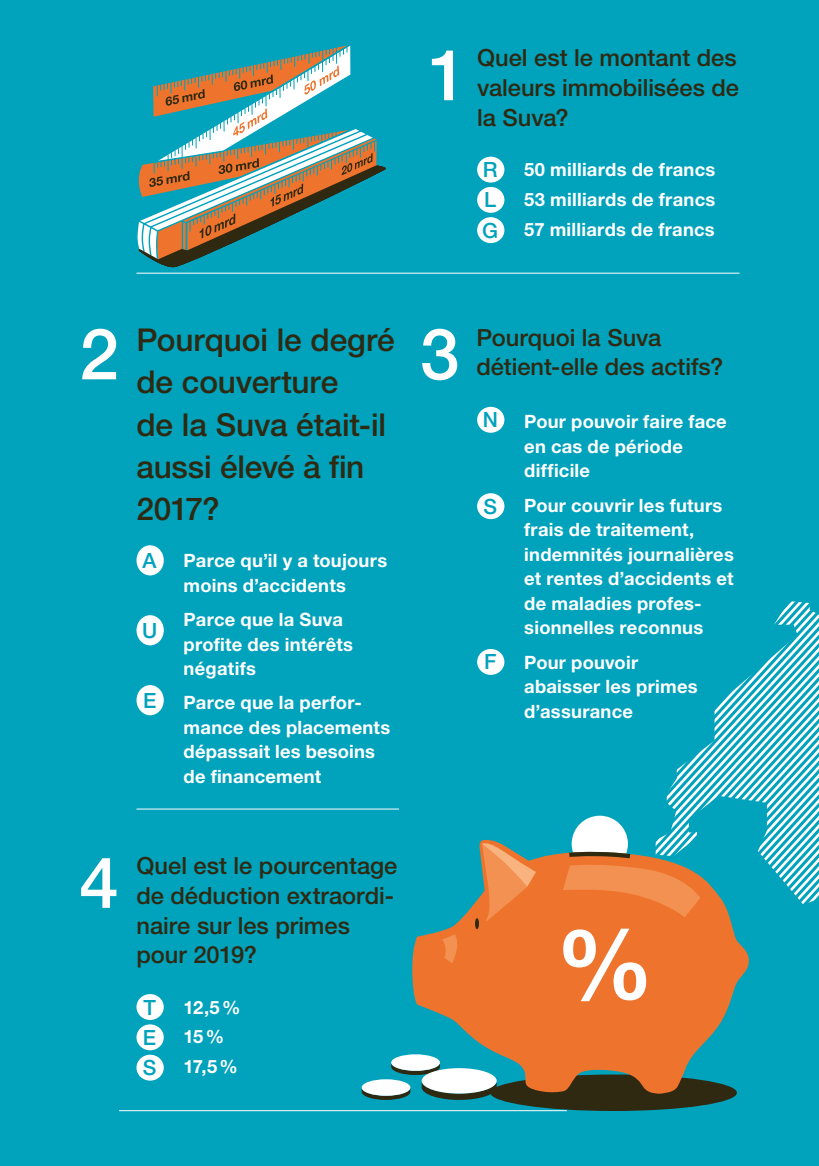
<style>
.page{position:relative;width:819px;height:1166px;background:#00a2bc}
.page>*{position:absolute;margin:0;border:0;box-sizing:border-box;transform-origin:0 0}
.t1{font:500 70.88px "Helvetica Neue LT Std";color:#fff}
.t2{font:500 31.5px/42.2px "Helvetica Neue LT Std";letter-spacing:-.005em;color:#2f2912}
.t3{font:500 23.62px/29.8px "Helvetica Neue LT Std";color:#2f2912}
.t4{font:500 21px/30.3px "Helvetica Neue LT Std";color:#00a2bc;text-align:justify}
.t5{font:700 18.38px/24.5px "Helvetica Neue LT Std";letter-spacing:.01em;color:#fff}
</style>
<div class="page">
<div style="left:490px;top:1074px;width:247px;height:37px;background:#2f2912;border-radius:50%"></div>
<svg style="left:412px;top:839px;width:336px;height:255px;fill:#ee742d"></svg>
<svg style="left:482px;top:843px;width:54px;height:79px;background:#da8b53"></svg>
<svg style="left:442px;top:934px;width:16px;height:29px"></svg>
<svg style="left:475px;top:918px;width:4px;height:11px"></svg>
<svg style="left:563px;top:601px;width:256px;height:316px"></svg>
<svg style="left:563px;top:928px;width:83px;height:73px;background:#f3a577"></svg>
<svg style="left:361px;top:1054px;width:135px;height:46px"></svg>
<div style="left:477px;top:407px;width:27px;height:26px;background:#fff;border-radius:50%"></div>
<div style="left:477px;top:493px;width:27px;height:26px;background:#fff;border-radius:50%"></div>
<div style="left:477px;top:649px;width:27px;height:26px;background:#fff;border-radius:50%"></div>
<div style="left:136px;top:545px;width:28px;height:30px;background:#fff;border-radius:50%"></div>
<div style="left:136px;top:615px;width:28px;height:30px;background:#fff;border-radius:50%"></div>
<div style="left:136px;top:685px;width:28px;height:30px;background:#fff;border-radius:50%"></div>
<hr style="left:136px;top:808px;width:263px;height:1px;background:#fff">
<hr style="left:136px;top:273px;width:603px;height:1px;background:#fff">
<hr style="left:119px;top:1110px;width:448px;height:1px;background:#fff">
<div style="left:136px;top:994px;width:28px;height:26px;background:#fff;border-radius:50%"></div>
<div style="left:136px;top:1024px;width:28px;height:26px;background:#fff;border-radius:50%"></div>
<div style="left:136px;top:1055px;width:28px;height:25px;background:#fff;border-radius:50%"></div>
<div style="left:477px;top:157px;width:27px;height:26px;background:#fff;border-radius:50%"></div>
<div style="left:477px;top:187px;width:27px;height:26px;background:#fff;border-radius:50%"></div>
<div style="left:477px;top:217px;width:27px;height:26px;background:#fff;border-radius:50%"></div>
<svg style="left:136px;top:45px;width:250px;height:222px"></svg>
<h1 class="t1" style="left:428px;top:33px;width:41px">1</h1>
<p class="t3" style="left:477px;top:43px;width:263px;text-align:justify">Quel est le montant des valeurs immobilisées de la Suva?</p>
<p class="t5" style="left:524px;top:154px;width:193px;line-height:29.8px;text-align:justify">50 milliards de francs 53 milliards de francs 57 milliards de francs</p>
<p class="t4" style="left:482px;top:154px;width:17px">R L G</p>
<h1 class="t1" style="left:79px;top:312px;width:41px">2</h1>
<h2 class="t2" style="left:136px;top:319px;width:260px">Pourquoi le degré de couverture<br>de la Suva était-il aussi élevé à fin<br>2017?</h2>
<p class="t3" style="left:476px;top:322px;width:186px">Pourquoi la Suva</p>
<h1 class="t1" style="left:420px;top:312px;width:41px">3</h1>
<p class="t3" style="left:476px;top:352px;width:248px">détient-elle des actifs?</p>
<p class="t5" style="left:524px;top:409px;width:204px">Pour pouvoir faire face en cas de période difficile</p>
<p class="t5" style="left:524px;top:493px;width:211px">Pour couvrir les futurs frais de traitement, indemnités journalières et rentes d’accidents et de maladies profes&shy;sionnelles reconnus</p>
<p class="t5" style="left:524px;top:649px;width:175px">Pour pouvoir abaisser les primes d’assurance</p>
<p class="t4" style="left:482px;top:404px;width:17px">N</p>
<p class="t4" style="left:483px;top:491px;width:15px">S</p>
<p class="t4" style="left:143px;top:545px;width:16px">A</p>
<p class="t5" style="left:184px;top:548px;width:205px">Parce qu’il y a toujours moins d’accidents</p>
<p class="t5" style="left:184px;top:607px;width:171px">Parce que la Suva profite des intérêts négatifs</p>
<p class="t5" style="left:184px;top:690px;width:208px">Parce que la perfor&shy;mance des placements dépassait les besoins de financement</p>
<p class="t4" style="left:142px;top:615px;width:17px">U</p>
<p class="t4" style="left:484px;top:646px;width:14px">F</p>
<p class="t4" style="left:143px;top:685px;width:15px">E</p>
<h1 class="t1" style="left:79px;top:840px;width:41px">4</h1>
<p class="t3" style="left:136px;top:850px;width:262px">Quel est le pourcentage de déduction extraordi&shy;naire sur les primes pour 2019?</p>
<p class="t4" style="left:143px;top:991px;width:15px">T E S</p>
<p class="t5" style="left:184px;top:991px;width:58px;line-height:29.8px">12,5%<br>15%<br>17,5%</p>
</div>
